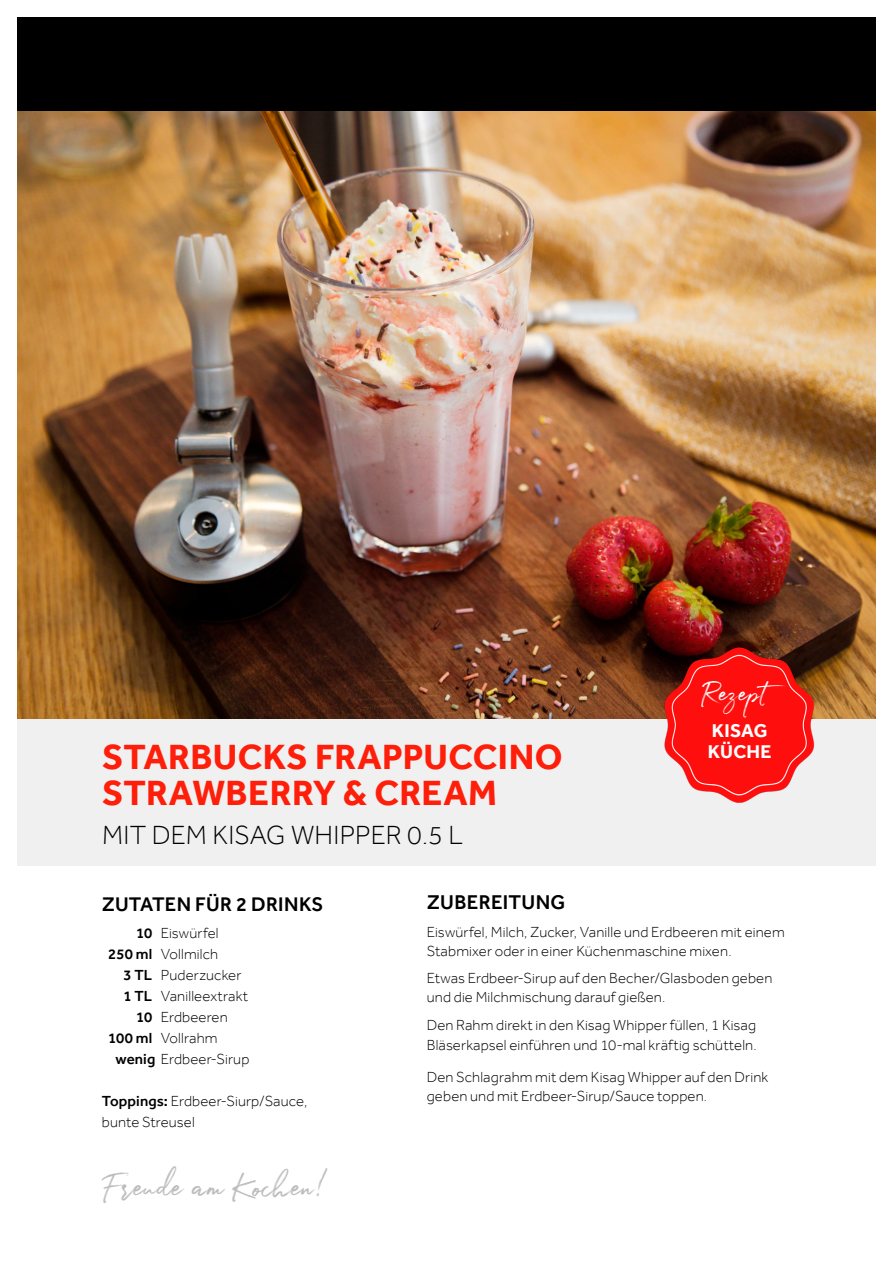
<style>
.page{position:relative;width:893px;height:1263px;background:#fff}
.page>*{position:absolute;margin:0;border:0;box-sizing:border-box;transform-origin:0 0}
.t1{font:700 36px/36.8px "Effra";letter-spacing:.01em;color:#ff1e09}
.t2{font:36px "Julietta Messie";letter-spacing:.015em;color:#bbbcbd}
.t3{font:31.05px "Julietta Messie";color:#fff}
.t4{font:300 27px "Effra";letter-spacing:.005em;color:#000}
.t5{font:500 20.4px "Effra";letter-spacing:.015em;color:#000}
.t6{font:500 20.25px "Effra";letter-spacing:.01em;color:#000}
.t7{font:700 18.9px "Effra";letter-spacing:.015em;color:#fff}
.t8{font:300 15px/18.9px "Effra";letter-spacing:.01em;color:#000}
.s1{font-weight:500}
</style>
<div class="page">
<div style="left:17px;top:708px;width:859px;height:157px;background:#f0f0f0"></div>
<img style="left:17px;top:111px;width:859px;height:607px">
<img style="left:651px;top:627px;width:181px;height:176px">
<div style="left:17px;top:17px;width:859px;height:94px;background:#000"></div>
<p class="t1" style="left:102px;top:738px;width:462px">STARBUCKS FRAPPUCCINO<br>STRAWBERRY &amp; CREAM</p>
<p class="t4" style="left:102px;top:818px;width:362px">MIT DEM KISAG WHIPPER 0.5 L</p>
<p class="t3" style="left:701px;top:672px;width:90px">Rezept</p>
<p class="t7" style="left:712px;top:719px;width:57px">KISAG</p>
<p class="t7" style="left:708px;top:740px;width:65px">KÜCHE</p>
<p class="t6" style="left:102px;top:892px;width:223px">ZUTATEN FÜR 2 DRINKS</p>
<p class="t8" style="left:108px;top:922px;width:112px;line-height:21px;text-align:right"><span class="s1">10</span> Eiswürfel<br><span class="s1">250 ml</span> Vollmilch</p>
<p class="t8" style="left:124px;top:965px;width:119px"><span class="s1">3 TL</span> Puderzucker</p>
<p class="t8" style="left:124px;top:986px;width:126px"><span class="s1">1 TL</span> Vanilleextrakt</p>
<p class="t8" style="left:136px;top:1007px;width:93px"><span class="s1">10</span> Erdbeeren</p>
<p class="t8" style="left:108px;top:1028px;width:111px"><span class="s1">100 ml</span> Vollrahm</p>
<p class="t8" style="left:116px;top:1049px;width:135px"><span class="s1">wenig</span> Erdbeer-Sirup</p>
<p class="t8" style="left:102px;top:1090px;width:207px;line-height:21px"><span class="s1">Toppings:</span> Erdbeer-Siurp/Sauce, bunte Streusel</p>
<p class="t2" style="left:102px;top:1163px;width:228px">Freude am Kochen!</p>
<p class="t5" style="left:427px;top:890px;width:140px">ZUBEREITUNG</p>
<p class="t8" style="left:427px;top:922px;width:359px">Eiswürfel, Milch, Zucker, Vanille und Erdbeeren mit einem<br>Stabmixer oder in einer Küchenmaschine mixen.</p>
<p class="t8" style="left:427px;top:968px;width:347px">Etwas Erdbeer-Sirup auf den Becher/Glasboden geben und die Milchmischung darauf gießen.</p>
<p class="t8" style="left:427px;top:1015px;width:331px;line-height:19.6px">Den Rahm direkt in den Kisag Whipper füllen, 1 Kisag<br>Bläserkapsel einführen und 10-mal kräftig schütteln.</p>
<p class="t8" style="left:427px;top:1067px;width:343px">Den Schlagrahm mit dem Kisag Whipper auf den Drink geben und mit Erdbeer-Sirup/Sauce toppen.</p>
</div>
